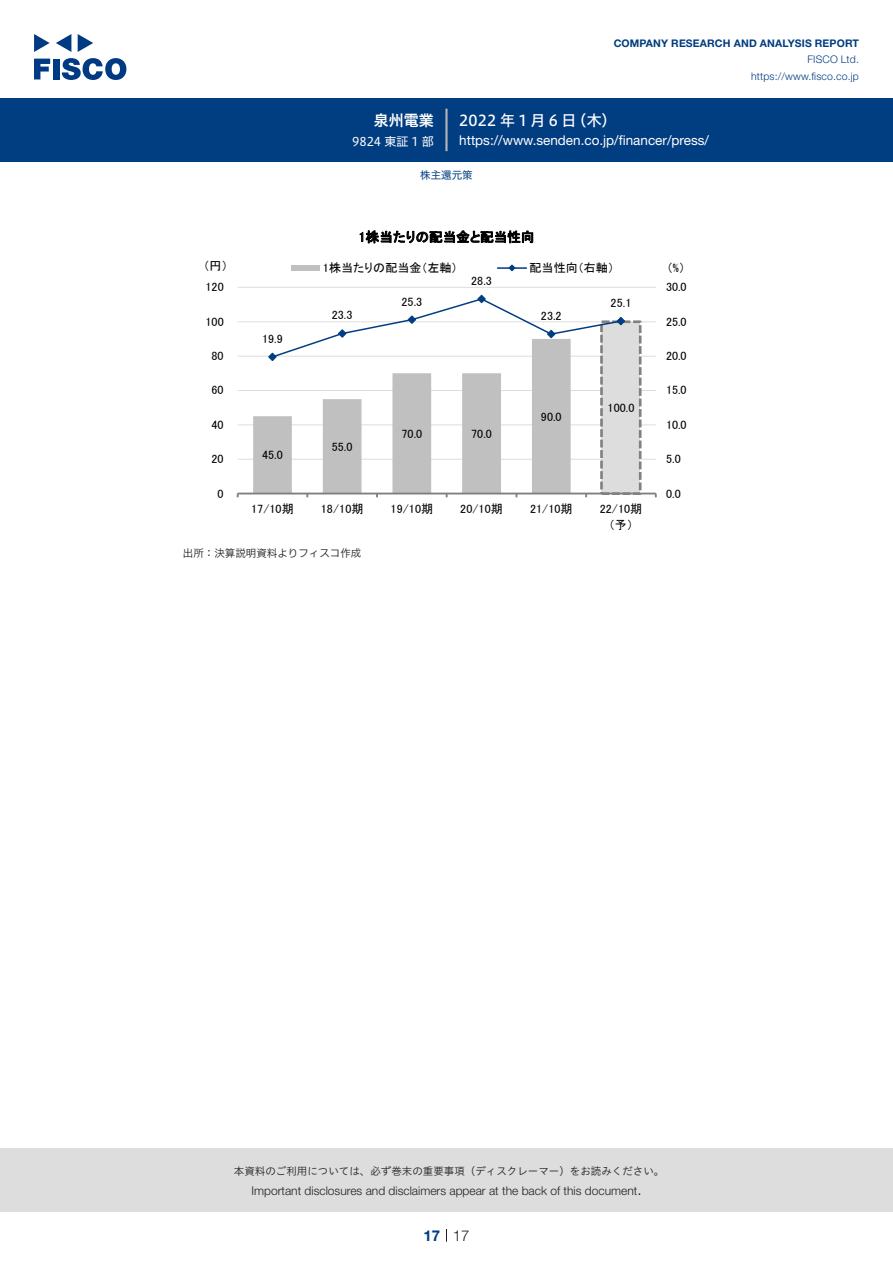
<style>
.page{position:relative;width:893px;height:1263px;background:#fff}
.page>*{position:absolute;margin:0;border:0;box-sizing:border-box;transform-origin:0 0}
.t1{font:15px "Hiragino UD Sans F Std N W5";letter-spacing:.21em;color:#fff}
.t2{font:15px "Hiragino UD Sans F Std N W6";color:#fff}
.t3{font:300 15px "Helvetica Neue LT Std";color:#231f20}
.t4{font:700 15px "Helvetica Neue LT Std";color:#003d81}
.t5{font:13.5px "Helvetica Neue LT Std";color:#fff}
.t6{font:13.5px "MS P Gothic";letter-spacing:.005em;color:#000}
.t7{font:12.15px "MS P Gothic";color:#000}
.t8{font:12px "MS P Gothic";letter-spacing:.005em;color:#000}
.t9{font:300 12px "Helvetica Neue LT Std";color:#231f20}
.t10{font:12px "Hiragino UD Sans F Std N W4";color:#fff}
.t11{font:10.5px "Hiragino UD Sans Std W3";color:#231f20}
.t12{font:700 10.5px "Helvetica Neue LT Std";letter-spacing:.015em;color:#003d81}
.t13{font:300 10.5px/16.5px "Helvetica Neue LT Std";letter-spacing:.015em;color:#003d81;text-align:right}
.t14{font:10.5px "Hiragino UD Sans F Std N W3";color:#231f20}
.t15{font:10.5px "Hiragino UD Sans F Std N W4";color:#003d81}
</style>
<div class="page">
<div style="left:0;top:1148px;width:893px;height:64px;background:#ddd"></div>
<svg style="left:34px;top:59px;width:16px;height:20px"></svg>
<div style="left:53px;top:59px;width:6px;height:20px;background:#003a83"></div>
<svg style="left:62px;top:58px;width:64px;height:22px"></svg>
<svg style="left:34px;top:34px;width:16px;height:18px"></svg>
<svg style="left:78px;top:34px;width:15px;height:18px"></svg>
<svg style="left:56px;top:34px;width:15px;height:18px"></svg>
<div style="left:0;top:98px;width:893px;height:64px;background:#003d81"></div>
<hr style="left:445px;top:109px;width:3px;height:42px;background:#b5b5b6">
<svg style="left:446px;top:1229px;width:1px;height:13px"></svg>
<hr style="left:238px;top:459px;width:418px;height:1px;background:#ddd">
<hr style="left:238px;top:424px;width:418px;height:1px;background:#ddd">
<hr style="left:238px;top:390px;width:418px;height:1px;background:#ddd">
<hr style="left:238px;top:356px;width:418px;height:1px;background:#ddd">
<hr style="left:238px;top:321px;width:418px;height:1px;background:#ddd">
<hr style="left:238px;top:287px;width:418px;height:1px;background:#ddd">
<div style="left:601px;top:322px;width:39px;height:172px;background:#ddd"></div>
<div style="left:600px;top:320px;width:41px;height:175px;border:3px dashed #808080"></div>
<svg style="left:253px;top:355px;width:318px;height:138px"></svg>
<hr style="left:238px;top:493px;width:418px;height:1px;background:#808080">
<svg style="left:268px;top:294px;width:358px;height:68px"></svg>
<div style="left:291px;top:265px;width:29px;height:6px;background:#c0c0c0"></div>
<hr style="left:498px;top:267px;width:28px;height:2px;background:#003d81">
<svg style="left:508px;top:264px;width:8px;height:8px"></svg>
<p class="t2" style="left:374px;top:109px;width:62px">泉州電業</p>
<p class="t10" style="left:352px;top:132px;width:83px">9824 東証 1 部</p>
<p class="t12" style="left:614px;top:37px;width:247px">COMPANY RESEARCH AND ANALYSIS REPORT</p>
<p class="t13" style="left:751px;top:51px;width:109px">FISCO Ltd. https://www.fisco.co j p.</p>
<p class="t1" style="left:459px;top:109px;width:119px">2022年1月6日</p>
<p class="t1" style="left:572px;top:109px;width:46px">（木(</p>
<p class="t5" style="left:459px;top:132px;width:251px">https://www.senden.co j p. /financer/press/</p>
<p class="t8" style="left:203px;top:260px;width:26px">円（ (</p>
<p class="t8" style="left:206px;top:281px;width:20px">120</p>
<p class="t8" style="left:206px;top:315px;width:20px">100</p>
<p class="t8" style="left:212px;top:350px;width:13px">80</p>
<p class="t8" style="left:212px;top:384px;width:13px">60</p>
<p class="t7" style="left:212px;top:418px;width:13px">40</p>
<p class="t8" style="left:212px;top:453px;width:13px">20</p>
<p class="t8" style="left:218px;top:487px;width:8px">0</p>
<p class="t8" style="left:262px;top:332px;width:22px">19.9</p>
<p class="t8" style="left:262px;top:449px;width:22px">45.0</p>
<p class="t8" style="left:251px;top:503px;width:44px">17/10期</p>
<p class="t15" style="left:420px;top:167px;width:54px">株主還元策</p>
<p class="t6" style="left:359px;top:230px;width:177px">1株当たりの配当金と配当性向</p>
<p class="t8" style="left:530px;top:262px;width:86px">配当性向（右軸(</p>
<p class="t8" style="left:323px;top:262px;width:136px">1株当たりの配当金（左軸）</p>
<p class="t8" style="left:332px;top:309px;width:22px">23.3</p>
<p class="t7" style="left:401px;top:295px;width:22px">25.3</p>
<p class="t8" style="left:471px;top:275px;width:22px">28.3</p>
<p class="t8" style="left:541px;top:310px;width:22px">23.2</p>
<p class="t8" style="left:611px;top:297px;width:22px">25.1</p>
<p class="t8" style="left:332px;top:440px;width:22px">55.0</p>
<p class="t8" style="left:321px;top:503px;width:44px">18/10期</p>
<p class="t8" style="left:401px;top:427px;width:22px">70.0</p>
<p class="t8" style="left:391px;top:503px;width:44px">19/10期</p>
<p class="t8" style="left:471px;top:427px;width:22px">70.0</p>
<p class="t8" style="left:460px;top:503px;width:44px">20/10期</p>
<p class="t8" style="left:541px;top:410px;width:22px">90.0</p>
<p class="t8" style="left:608px;top:402px;width:28px">100.0</p>
<p class="t8" style="left:530px;top:503px;width:44px">21/10期</p>
<p class="t8" style="left:600px;top:503px;width:44px">22/10期</p>
<p class="t8" style="left:609px;top:518px;width:26px">予（ (</p>
<p class="t14" style="left:183px;top:545px;width:180px">出所：決算説明資料よりフィスコ作成</p>
<p class="t7" style="left:667px;top:262px;width:20px">(%)</p>
<p class="t8" style="left:666px;top:281px;width:22px">30.0</p>
<p class="t8" style="left:666px;top:315px;width:22px">25.0</p>
<p class="t8" style="left:666px;top:350px;width:22px">20.0</p>
<p class="t8" style="left:666px;top:384px;width:22px">15.0</p>
<p class="t7" style="left:666px;top:418px;width:22px">10.0</p>
<p class="t8" style="left:666px;top:453px;width:16px">5.0</p>
<p class="t8" style="left:666px;top:487px;width:16px">0.0</p>
<p class="t11" style="left:234px;top:1163px;width:432px">本資料のご利用については、必ず巻末の重要事項（ディスクレーマー）をお読みください。</p>
<p class="t3" style="left:637px;top:1180px;width:6px">.</p>
<p class="t9" style="left:251px;top:1183px;width:387px">Important disclosures and disclaimers appear at the back of this document</p>
<p class="t4" style="left:423px;top:1226px;width:18px">17</p>
<p class="t3" style="left:453px;top:1226px;width:18px">17</p>
</div>
